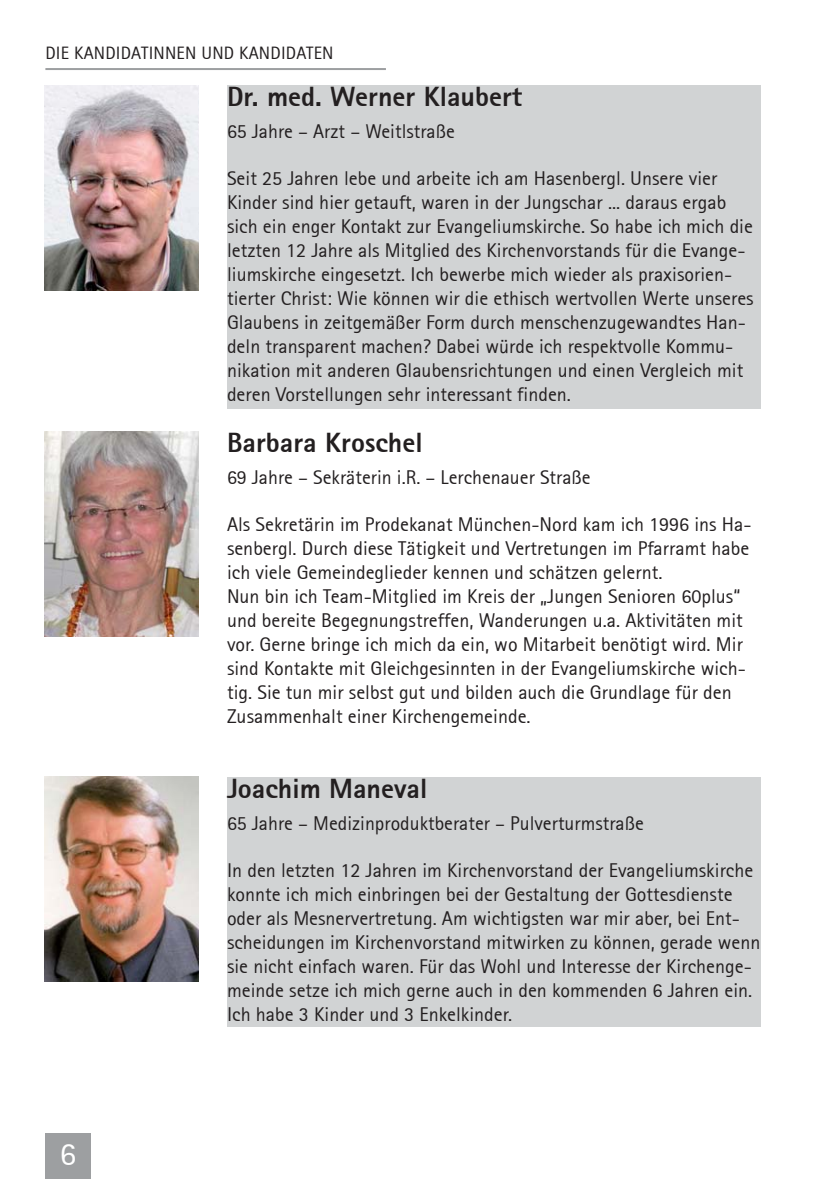
<style>
.page{position:relative;width:840px;height:1191px;background:#fff}
.page>*{position:absolute;margin:0;border:0;box-sizing:border-box;transform-origin:0 0}
.t1{font:32.4px "Rotis Sans Serif 55";color:#fff}
.t2{font:28px "Rotis Sans Serif Extra Bold 75";color:#231f20}
.t3{font:20px/24px "Rotis Sans Serif 55";color:#231f20}
.t4{font:18px "Rotis Sans Serif 55";letter-spacing:.01em;color:#231f20}
</style>
<div class="page">
<div style="left:227px;top:85px;width:533px;height:323px;background:#d1d3d4"></div>
<div style="left:227px;top:777px;width:533px;height:249px;background:#d1d3d4"></div>
<hr style="left:45px;top:68px;width:341px;height:2px;background:#9d9fa1">
<div style="left:45px;top:1132px;width:46px;height:46px;background:#9d9fa1"></div>
<img style="left:44px;top:85px;width:154px;height:206px">
<img style="left:45px;top:431px;width:153px;height:205px">
<img style="left:45px;top:777px;width:153px;height:204px">
<p class="t4" style="left:45px;top:45px;width:289px">DIE KANDIDATINNEN UND KANDIDATEN</p>
<h2 class="t2" style="left:227px;top:86px;width:297px">Dr. med. Werner Klaubert</h2>
<p class="t3" style="left:227px;top:121px;width:229px">65 Jahre – Arzt – Weitlstraße</p>
<p class="t3" style="left:227px;top:168px;width:528px">Seit 25 Jahren lebe und arbeite ich am Hasenbergl. Unsere vier Kinder sind hier getauft, waren in der Jungschar ... daraus ergab sich ein enger Kontakt zur Evangeliumskirche. So habe ich mich die letzten 12 Jahre als Mitglied des Kirchenvorstands für die Evange&shy;liumskirche eingesetzt. Ich bewerbe mich wieder als praxisorien&shy;tierter Christ: Wie können wir die ethisch wertvollen Werte unseres Glaubens in zeitgemäßer Form durch menschenzugewandtes Han&shy;deln transparent machen? Dabei würde ich respektvolle Kommu&shy;nikation mit anderen Glaubensrichtungen und einen Vergleich mit deren Vorstellungen sehr interessant finden.</p>
<h2 class="t2" style="left:227px;top:432px;width:197px">Barbara Kroschel</h2>
<p class="t3" style="left:227px;top:467px;width:365px">69 Jahre – Sekräterin i.R. – Lerchenauer Straße</p>
<p class="t3" style="left:227px;top:514px;width:525px">Als Sekretärin im Prodekanat München-Nord kam ich 1996 ins Ha&shy;senbergl. Durch diese Tätigkeit und Vertretungen im Pfarramt habe ich viele Gemeindeglieder kennen und schätzen gelernt.<br>Nun bin ich Team-Mitglied im Kreis der „Jungen Senioren 60plus“ und bereite Begegnungstreffen, Wanderungen u.a. Aktivitäten mit vor. Gerne bringe ich mich da ein, wo Mitarbeit benötigt wird. Mir sind Kontakte mit Gleichgesinnten in der Evangeliumskirche wich&shy;tig. Sie tun mir selbst gut und bilden auch die Grundlage für den Zusammenhalt einer Kirchengemeinde.</p>
<h2 class="t2" style="left:227px;top:778px;width:202px">Joachim Maneval</h2>
<p class="t3" style="left:227px;top:813px;width:418px">65 Jahre – Medizinproduktberater – Pulverturmstraße</p>
<h1 class="t1" style="left:60px;top:1140px;width:18px">6</h1>
<p class="t3" style="left:227px;top:860px;width:534px">In den letzten 12 Jahren im Kirchenvorstand der Evangeliumskirche konnte ich mich einbringen bei der Gestaltung der Gottesdienste oder als Mesnervertretung. Am wichtigsten war mir aber, bei Ent&shy;scheidungen im Kirchenvorstand mitwirken zu können, gerade wenn sie nicht einfach waren. Für das Wohl und Interesse der Kirchenge&shy;meinde setze ich mich gerne auch in den kommenden 6 Jahren ein.<br>Ich habe 3 Kinder und 3 Enkelkinder.</p>
</div>
